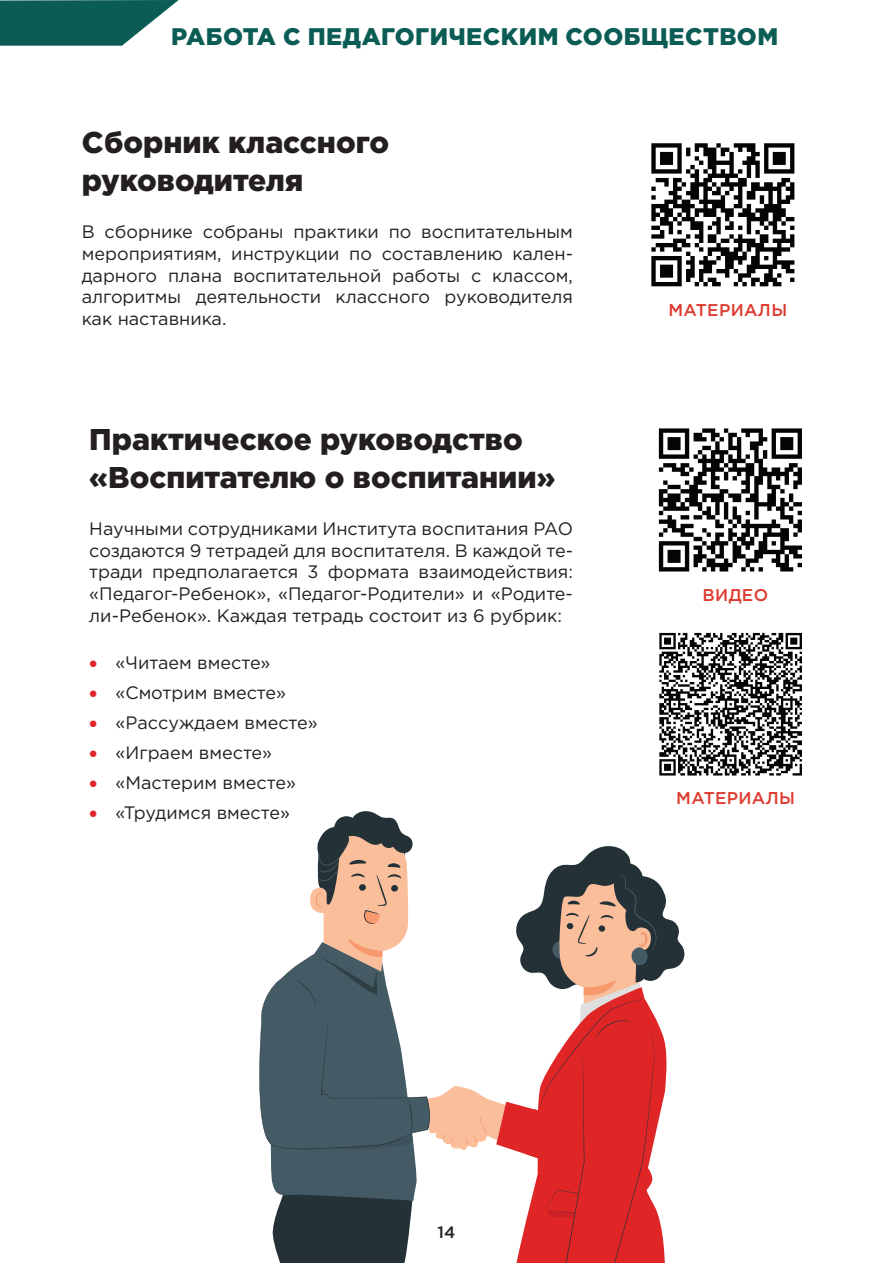
<style>
.page{position:relative;width:893px;height:1263px;background:#fff}
.page>*{position:absolute;margin:0;border:0;box-sizing:border-box;transform-origin:0 0}
.t1{font:900 30px/37.8px "Gotham Pro";color:#231f20}
.t2{font:900 24px "Gotham Pro";color:#0a5c54}
.t3{font:18px/21.6px "Gotham Pro";color:#231f20;text-align:justify}
.t4{font:500 17.1px "Gotham Pro";letter-spacing:.02em;color:#de3a2f}
.t5{font:500 16.5px "Gotham Pro";color:#231f20}
.s1{color:#df252a}
</style>
<div class="page">
<svg style="left:0;top:0;width:179px;height:46px"></svg>
<svg style="left:259px;top:811px;width:425px;height:452px"></svg>
<svg style="left:651px;top:143px;width:143px;height:143px"></svg>
<svg style="left:659px;top:428px;width:143px;height:143px"></svg>
<svg style="left:659px;top:633px;width:143px;height:142px"></svg>
<h2 class="t2" style="left:171px;top:22px;width:34px">РАБОТА</h2>
<h2 class="t2" style="left:283px;top:22px;width:44px">С ПЕДАГОГИЧЕСКИ</h2>
<h2 class="t2" style="left:538px;top:22px;width:48px">М СООБЩЕСТВО</h2>
<h2 class="t2" style="left:757px;top:22px;width:22px">М</h2>
<h1 class="t1" style="left:82px;top:123px;width:309px">Сборник классного руководителя</h1>
<p class="t3" style="left:82px;top:221px;width:493px">В сборнике собраны практики по воспитательным мероприятиям, инструкции по составлению кален&shy;дарного плана воспитательной работы с классом, алгоритмы деятельности классного руководителя как наставника.</p>
<h1 class="t1" style="left:89px;top:420px;width:468px">Практическое руководство «Воспитателю о воспитании»</h1>
<p class="t3" style="left:89px;top:518px;width:485px">Научными сотрудниками Института воспитания РАО создаются 9 тетрадей для воспитателя. В каждой те&shy;тради предполагается 3 формата взаимодействия: «Педагог-Ребенок», «Педагог-Родители» и «Родите&shy;ли-Ребенок». Каждая тетрадь состоит из 6 рубрик:</p>
<p class="t3" style="left:89px;top:652px;width:183px"><span class="s1">•</span> «Читаем вместе»</p>
<p class="t3" style="left:89px;top:682px;width:198px"><span class="s1">•</span> «Смотрим вместе»</p>
<p class="t3" style="left:89px;top:712px;width:230px"><span class="s1">•</span> «Рассуждаем вместе»</p>
<p class="t3" style="left:89px;top:742px;width:184px"><span class="s1">•</span> «Играем вместе»</p>
<p class="t3" style="left:89px;top:772px;width:208px"><span class="s1">•</span> «Мастерим вместе»</p>
<p class="t3" style="left:89px;top:802px;width:202px"><span class="s1">•</span> «Трудимся вместе»</p>
<p class="t4" style="left:668px;top:300px;width:120px">Материалы</p>
<p class="t4" style="left:702px;top:585px;width:67px">видео</p>
<p class="t4" style="left:676px;top:788px;width:120px">материалы</p>
<p class="t5" style="left:438px;top:1223px;width:19px">14</p>
</div>
